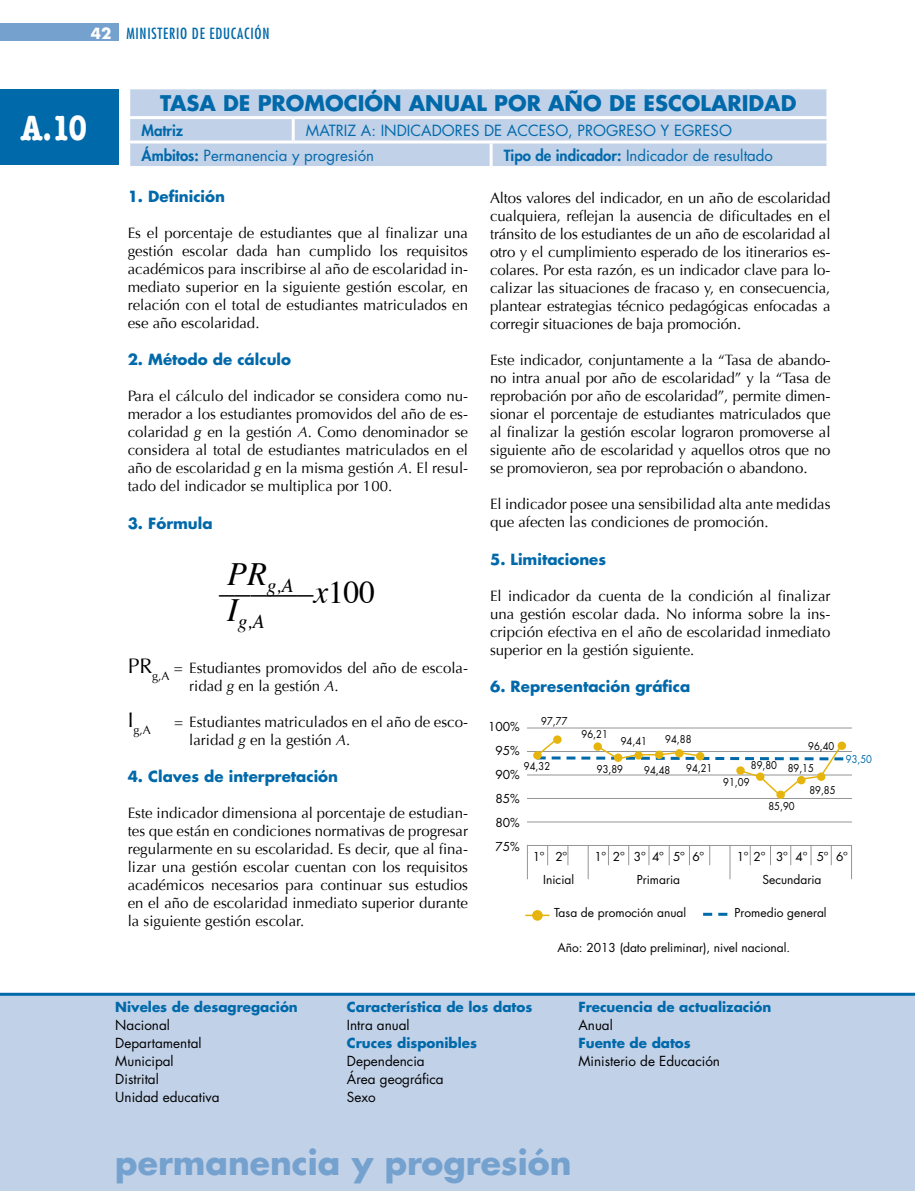
<style>
.page{position:relative;width:915px;height:1191px;background:#fff}
.page>*{position:absolute;margin:0;border:0;box-sizing:border-box;transform-origin:0 0}
.t1{font:700 condensed 36px "American Typewriter";color:#fff}
.t2{font:700 33px "Futura Std";color:#75a1ce}
.t3{font:31.5px "Times";color:#000}
.t4{font:700 21px "Futura Std";color:#0069aa}
.t5{font:italic 19.5px "Times";color:#000}
.t6{font:15px/18px "Optima";color:#000;text-align:justify}
.t7{font:15px/24.9px "Futura Std";color:#0069aa}
.t8{font:700 15px "Futura Std";color:#0069aa}
.t9{font:condensed 15px "Futura Std";color:#0069aa}
.t10{font:800 15px "Futura Std";color:#0069aa}
.t11{font:13.5px/18px "Futura Std";color:#000}
.t12{font:700 13.5px "Futura Std";color:#0069aa}
.t13{font:12px/24px "Futura Std";color:#000;text-align:justify}
.t14{font:12px "Optima";color:#000}
.t15{font:10.5px "Futura Std";color:#000;scale:.9 1}
.t16{font:10.5px "Futura Std";color:#0069aa;scale:.9 1}
.s1{font-weight:700;font-stretch:normal;color:#fff}
.s2{font-weight:800}
.s3{font-style:italic}
.s4{font-style:italic;font-size:32.4px}
</style>
<div class="page">
<div style="left:0;top:23px;width:119px;height:18px;background:#75a1ce"></div>
<div style="left:0;top:994px;width:914px;height:197px;background:#c1d1e8"></div>
<hr style="left:0;top:992px;width:914px;height:3px;background:#0069aa">
<div style="left:0;top:89px;width:118px;height:76px;background:#0069aa"></div>
<div style="left:130px;top:89px;width:696px;height:77px;background:#c1d1e8"></div>
<hr style="left:127px;top:116px;width:166px;height:3px;background:#fff">
<hr style="left:293px;top:116px;width:198px;height:3px;background:#fff">
<hr style="left:291px;top:119px;width:3px;height:21px;background:#fff">
<hr style="left:491px;top:116px;width:338px;height:3px;background:#fff">
<hr style="left:127px;top:140px;width:166px;height:3px;background:#fff">
<hr style="left:293px;top:140px;width:198px;height:3px;background:#fff">
<hr style="left:491px;top:140px;width:338px;height:3px;background:#fff">
<hr style="left:489px;top:143px;width:3px;height:23px;background:#fff">
<hr style="left:527px;top:727px;width:324px;height:1px;background:#939598">
<hr style="left:527px;top:751px;width:324px;height:1px;background:#939598">
<hr style="left:527px;top:774px;width:324px;height:1px;background:#939598">
<hr style="left:527px;top:798px;width:324px;height:1px;background:#939598">
<hr style="left:527px;top:821px;width:324px;height:1px;background:#939598">
<hr style="left:527px;top:845px;width:324px;height:1px;background:#939598">
<hr style="left:527px;top:845px;width:1px;height:34px;background:#939598">
<hr style="left:587px;top:845px;width:1px;height:34px;background:#939598">
<svg style="left:567px;top:846px;width:1px;height:19px"></svg>
<svg style="left:547px;top:846px;width:1px;height:19px"></svg>
<svg style="left:608px;top:846px;width:1px;height:19px"></svg>
<svg style="left:628px;top:846px;width:1px;height:19px"></svg>
<svg style="left:648px;top:846px;width:1px;height:19px"></svg>
<svg style="left:668px;top:846px;width:1px;height:19px"></svg>
<svg style="left:709px;top:846px;width:1px;height:19px"></svg>
<svg style="left:749px;top:846px;width:1px;height:19px"></svg>
<svg style="left:790px;top:846px;width:1px;height:19px"></svg>
<svg style="left:810px;top:846px;width:1px;height:19px"></svg>
<svg style="left:830px;top:846px;width:1px;height:19px"></svg>
<hr style="left:729px;top:845px;width:1px;height:34px;background:#939598">
<hr style="left:850px;top:845px;width:1px;height:34px;background:#939598">
<svg style="left:533px;top:737px;width:313px;height:60px"></svg>
<div style="left:532px;top:910px;width:10px;height:10px;background:#e6b50d;border-radius:50%"></div>
<hr style="left:525px;top:914px;width:24px;height:2px;background:#e6b50d">
<svg style="left:703px;top:912px;width:24px;height:3px"></svg>
<p class="t9" style="left:91px;top:24px;width:52px"><span class="s1">42</span> MINISTERIO</p>
<p class="t9" style="left:192px;top:24px;width:31px">DE EDUCACI</p>
<p class="t9" style="left:254px;top:24px;width:15px">ÓN</p>
<h1 class="t1" style="left:21px;top:99px;width:67px">A.10</h1>
<h3 class="t4" style="left:160px;top:90px;width:637px">TASA DE PROMOCIÓN ANUAL POR AÑO DE ESCOLARIDAD</h3>
<p class="t10" style="left:141px;top:121px;width:43px">Matriz</p>
<p class="t7" style="left:141px;top:118px;width:591px;text-indent:164px">MATRIZ A: INDICADORES DE ACCESO, PROGRESO Y EGRESO<br><span class="s2">Ámbitos:</span> Permanencia y progresión</p>
<p class="t7" style="left:503px;top:143px;width:270px"><span class="s2">Tipo de indicador:</span> Indicador de resultado</p>
<p class="t8" style="left:128px;top:186px;width:99px">1. Definición</p>
<p class="t6" style="left:128px;top:224px;width:342px">Es el porcentaje de estudiantes que al finalizar una gestión escolar dada han cumplido los requisitos académicos para inscribirse al año de escolaridad in&shy;mediato superior en la siguiente gestión escolar, en relación con el total de estudiantes matriculados en ese año escolaridad.</p>
<p class="t8" style="left:128px;top:349px;width:165px">2. Método de cálculo</p>
<p class="t6" style="left:128px;top:387px;width:342px">Para el cálculo del indicador se considera como nu&shy;merador a los estudiantes promovidos del año de es&shy;colaridad <span class="s3">g</span> en la gestión <span class="s3">A</span>. Como denominador se considera al total de estudiantes matriculados en el año de escolaridad <span class="s3">g</span> en la misma gestión <span class="s3">A</span>. El resul&shy;tado del indicador se multiplica por 100.</p>
<p class="t8" style="left:128px;top:513px;width:86px">3. Fórmula</p>
<h3 class="t5" style="left:227px;top:568px;width:68px"><sup>PR</sup>g,A</h3>
<h3 class="t3" style="left:219px;top:562px;width:158px">––––––<span class="s4">x</span>100</h3>
<h3 class="t5" style="left:227px;top:604px;width:39px"><sup>I</sup>g,A</h3>
<p class="t14" style="left:128px;top:669px;width:43px"><sup>PR</sup>g,A</p>
<p class="t6" style="left:189px;top:659px;width:280px;text-indent:-15px">= Estudiantes promovidos del año de escola&shy;ridad <span class="s3">g</span> en la gestión <span class="s3">A</span>.</p>
<p class="t14" style="left:128px;top:723px;width:25px"><sup>I</sup>g,A</p>
<p class="t6" style="left:189px;top:713px;width:280px;text-indent:-15px">= Estudiantes matriculados en el año de esco&shy;laridad <span class="s3">g</span> en la gestión <span class="s3">A</span>.</p>
<p class="t8" style="left:128px;top:766px;width:212px">4. Claves de interpretación</p>
<p class="t6" style="left:128px;top:804px;width:342px">Este indicador dimensiona al porcentaje de estudian&shy;tes que están en condiciones normativas de progresar regularmente en su escolaridad. Es decir, que al fina&shy;lizar una gestión escolar cuentan con los requisitos académicos necesarios para continuar sus estudios en el año de escolaridad inmediato superior durante la siguiente gestión escolar.</p>
<p class="t6" style="left:490px;top:189px;width:342px">Altos valores del indicador, en un año de escolaridad cualquiera, reflejan la ausencia de dificultades en el tránsito de los estudiantes de un año de escolaridad al otro y el cumplimiento esperado de los itinerarios es&shy;colares. Por esta razón, es un indicador clave para lo&shy;calizar las situaciones de fracaso y, en consecuencia, plantear estrategias técnico pedagógicas enfocadas a corregir situaciones de baja promoción.</p>
<p class="t6" style="left:490px;top:351px;width:342px">Este indicador, conjuntamente a la “Tasa de abando&shy;no intra anual por año de escolaridad” y la “Tasa de reprobación por año de escolaridad”, permite dimen&shy;sionar el porcentaje de estudiantes matriculados que al finalizar la gestión escolar lograron promoverse al siguiente año de escolaridad y aquellos otros que no se promovieron, sea por reprobación o abandono.</p>
<p class="t6" style="left:490px;top:495px;width:342px">El indicador posee una sensibilidad alta ante medidas que afecten las condiciones de promoción.</p>
<p class="t8" style="left:490px;top:549px;width:117px">5. Limitaciones</p>
<p class="t6" style="left:490px;top:587px;width:342px">El indicador da cuenta de la condición al finalizar una gestión escolar dada. No informa sobre la ins&shy;cripción efectiva en el año de escolaridad inmediato superior en la gestión siguiente.</p>
<p class="t8" style="left:490px;top:676px;width:202px">6. Representación gráfica</p>
<p class="t15" style="left:541px;top:715px;width:31px">97,77</p>
<p class="t13" style="left:495px;top:714px;width:26px;text-indent:-7px">100% 95% 90% 85% 80% 75%</p>
<p class="t15" style="left:581px;top:727px;width:31px">96,21</p>
<p class="t15" style="left:596px;top:762px;width:31px">93,89</p>
<p class="t15" style="left:665px;top:732px;width:31px">94,88</p>
<p class="t15" style="left:686px;top:762px;width:31px">94,21</p>
<p class="t15" style="left:620px;top:734px;width:31px">94,41</p>
<p class="t15" style="left:644px;top:763px;width:31px">94,48</p>
<p class="t15" style="left:807px;top:739px;width:31px">96,40</p>
<p class="t16" style="left:845px;top:752px;width:31px">93,50</p>
<p class="t15" style="left:750px;top:759px;width:31px">89,80</p>
<p class="t15" style="left:768px;top:799px;width:31px">85,90</p>
<p class="t15" style="left:523px;top:759px;width:31px">94,32</p>
<p class="t15" style="left:787px;top:761px;width:31px">89,15</p>
<p class="t15" style="left:723px;top:775px;width:31px">91,09</p>
<p class="t15" style="left:809px;top:783px;width:31px">89,85</p>
<p class="t13" style="left:532px;top:844px;width:35px">1º 2º</p>
<p class="t13" style="left:594px;top:844px;width:111px">1º 2º 3º 4º 5º 6º</p>
<p class="t13" style="left:736px;top:844px;width:112px">1º 2º 3º 4º 5º 6º</p>
<p class="t13" style="left:543px;top:867px;width:32px">Inicial</p>
<p class="t13" style="left:636px;top:867px;width:45px">Primaria</p>
<p class="t13" style="left:762px;top:867px;width:61px">Secundaria</p>
<p class="t13" style="left:554px;top:900px;width:133px">Tasa de promoción anual</p>
<p class="t13" style="left:734px;top:900px;width:94px">Promedio general</p>
<p class="t13" style="left:557px;top:935px;width:234px">Año: 2013 (dato preliminar), nivel nacional.</p>
<p class="t12" style="left:115px;top:997px;width:184px">Niveles de desagregación</p>
<p class="t11" style="left:115px;top:1016px;width:106px">Nacional<br>Departamental<br>Municipal<br>Distrital<br>Unidad educativa</p>
<p class="t12" style="left:347px;top:997px;width:187px">Característica de los datos</p>
<p class="t11" style="left:347px;top:1016px;width:64px">Intra anual</p>
<p class="t12" style="left:347px;top:1033px;width:132px">Cruces disponibles</p>
<p class="t11" style="left:347px;top:1052px;width:98px">Dependencia<br>Área geográfica<br>Sexo</p>
<p class="t12" style="left:578px;top:997px;width:194px">Frecuencia de actualización</p>
<p class="t11" style="left:578px;top:1016px;width:36px">Anual</p>
<p class="t12" style="left:578px;top:1033px;width:114px">Fuente de datos</p>
<p class="t11" style="left:578px;top:1052px;width:143px">Ministerio de Educación</p>
<h2 class="t2" style="left:115px;top:1140px;width:457px">permanencia y progresión</h2>
</div>
